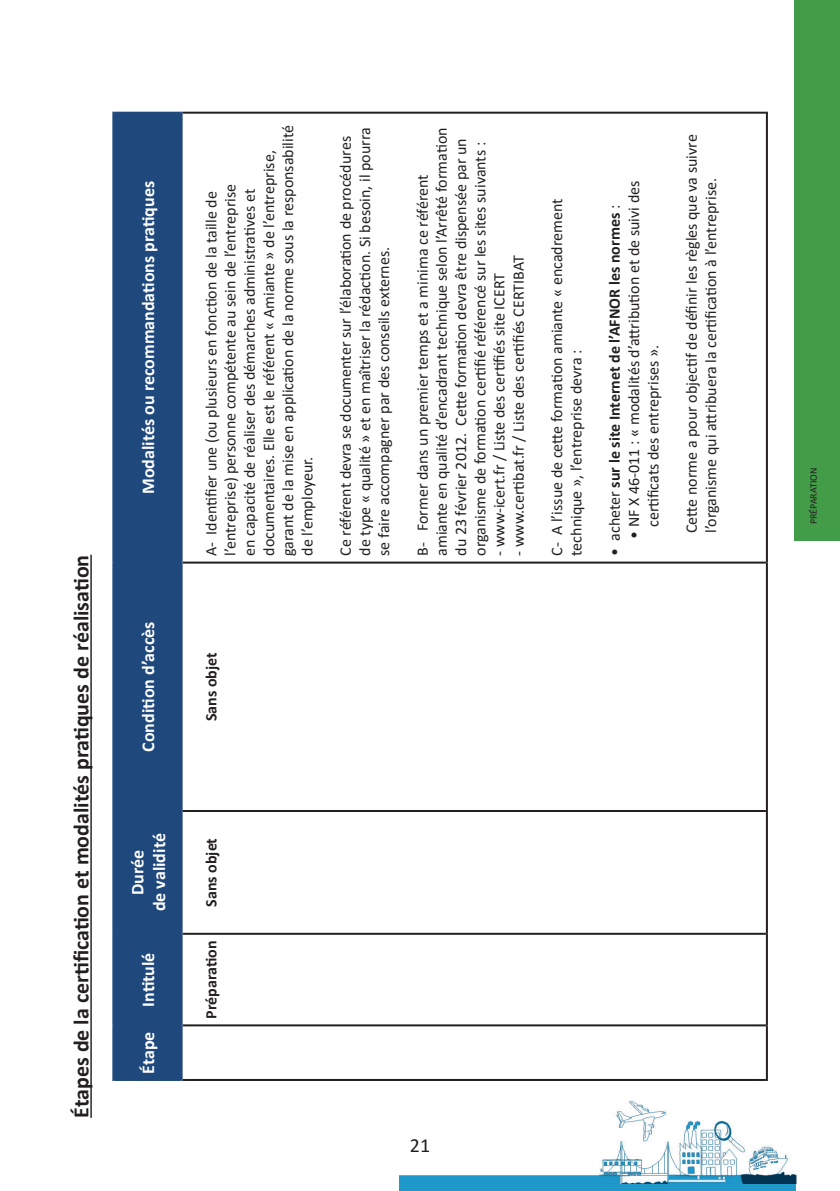
<style>
.page{position:relative;width:840px;height:1191px;background:#fff}
.page>*{position:absolute;margin:0;border:0;box-sizing:border-box;transform-origin:0 0}
.t1{font:700 22px "Calibri";color:#231f20}
.t2{font:20px "Calibri";color:#231f20}
.t3{font:700 18px/21.6px "Calibri";color:#fff;text-align:center}
.t4{font:16px/19.2px "Calibri";color:#231f20}
.t5{font:700 16px "Calibri";color:#231f20}
.t6{font:10px "Calibri";color:#231f20}
.s1{font-weight:400}
</style>
<div class="page">
<div style="left:399px;top:1180px;width:396px;height:11px;background:#2098ca"></div>
<img style="left:399px;top:1100px;width:396px;height:83px">
<hr style="left:90px;top:554px;width:2px;height:563px;background:#231f20">
<div style="left:794px;top:0;width:45px;height:540px;background:#439c47"></div>
<div style="left:114px;top:114px;width:66px;height:965px;background:#1f487c"></div>
<hr style="left:182px;top:1079px;width:583px;height:2px;background:#231f20">
<hr style="left:182px;top:1024px;width:583px;height:2px;background:#231f20">
<hr style="left:182px;top:932px;width:583px;height:2px;background:#231f20">
<hr style="left:182px;top:810px;width:583px;height:2px;background:#231f20">
<hr style="left:182px;top:561px;width:583px;height:2px;background:#231f20">
<hr style="left:182px;top:112px;width:583px;height:2px;background:#231f20">
<hr style="left:765px;top:1025px;width:2px;height:56px;background:#231f20">
<hr style="left:765px;top:933px;width:2px;height:92px;background:#231f20">
<hr style="left:765px;top:811px;width:2px;height:122px;background:#231f20">
<hr style="left:765px;top:562px;width:2px;height:249px;background:#231f20">
<hr style="left:765px;top:112px;width:2px;height:450px;background:#231f20">
<hr style="left:112px;top:1025px;width:2px;height:56px;background:#1f487c">
<hr style="left:114px;top:1079px;width:66px;height:2px;background:#1f487c">
<hr style="left:112px;top:933px;width:2px;height:92px;background:#1f487c">
<hr style="left:112px;top:811px;width:2px;height:122px;background:#1f487c">
<hr style="left:112px;top:562px;width:2px;height:249px;background:#1f487c">
<hr style="left:112px;top:112px;width:2px;height:450px;background:#1f487c">
<hr style="left:114px;top:112px;width:66px;height:2px;background:#1f487c">
<hr style="left:180px;top:1025px;width:2px;height:56px;background:#1f487c">
<hr style="left:180px;top:933px;width:2px;height:92px;background:#1f487c">
<hr style="left:180px;top:811px;width:2px;height:122px;background:#1f487c">
<hr style="left:180px;top:562px;width:2px;height:249px;background:#1f487c">
<hr style="left:180px;top:112px;width:2px;height:450px;background:#1f487c">
<h1 class="t1" style="left:66px;top:1117px;width:564px;rotate:-90deg">Étapes de la certification et modalités pratiques de réalisation</h1>
<p class="t3" style="left:137px;top:494px;width:314px;rotate:-90deg">Modalités ou recommandations pratiques</p>
<p class="t3" style="left:137px;top:752px;width:132px;rotate:-90deg">Condition d’accès</p>
<p class="t3" style="left:126px;top:911px;width:79px;rotate:-90deg">Durée<br>de validité</p>
<p class="t3" style="left:137px;top:1006px;width:56px;rotate:-90deg">Intitulé</p>
<p class="t3" style="left:137px;top:1073px;width:44px;rotate:-90deg">Étape</p>
<p class="t4" style="left:201px;top:556px;width:432px;rotate:-90deg">A- Identifier une (ou plusieurs en fonction de la taille de l’entreprise) personne compétente au sein de l’entreprise<br>en capacité de réaliser des démarches administratives et documentaires. Elle est le référent « Amiante » de l’entreprise, garant de la mise en application de la norme sous la responsabilité de l’employeur.</p>
<p class="t4" style="left:335px;top:556px;width:430px;rotate:-90deg">Ce référent devra se documenter sur l’élaboration de procédures de type « qualité » et en maîtriser la rédaction. Si besoin, il pourra se faire accompagner par des conseils externes.</p>
<p class="t4" style="left:412px;top:556px;width:430px;rotate:-90deg">B- Former dans un premier temps et a minima ce référent amiante en qualité d’encadrant technique selon l’Arrêté formation du 23 février 2012. Cette formation devra être dispensée par un organisme de formation certifié référencé sur les sites suivants :</p>
<p class="t4" style="left:508px;top:556px;width:302px;rotate:-90deg">- www.certibat.fr / Liste des certifiés CERTIBAT</p>
<p class="t4" style="left:489px;top:556px;width:284px;rotate:-90deg">- www-icert.fr / Liste des certifiés site ICERT</p>
<p class="t4" style="left:623px;top:527px;width:348px;text-indent:-12px;rotate:-90deg">• NF X 46-011 : « modalités d’attribution et de suivi des certificats des entreprises ».</p>
<p class="t4" style="left:546px;top:556px;width:359px;rotate:-90deg">C- A l’issue de cette formation amiante « encadrement technique », l’entreprise devra :</p>
<p class="t5" style="left:603px;top:556px;width:352px;rotate:-90deg"><span class="s1">• acheter</span> sur le site Internet de l’AFNOR les normes <span class="s1">:</span></p>
<p class="t4" style="left:681px;top:533px;width:400px;rotate:-90deg">Cette norme a pour objectif de définir les règles que va suivre l’organisme qui attribuera la certification à l’entreprise.</p>
<p class="t5" style="left:199px;top:721px;width:70px;rotate:-90deg">Sans objet</p>
<p class="t5" style="left:199px;top:906px;width:70px;rotate:-90deg">Sans objet</p>
<p class="t5" style="left:199px;top:1018px;width:79px;rotate:-90deg">Préparation</p>
<p class="t2" style="left:409px;top:1131px;width:22px">21</p>
<p class="t6" style="left:806px;top:524px;width:58px;rotate:-90deg">PRÉPARATION</p>
</div>
